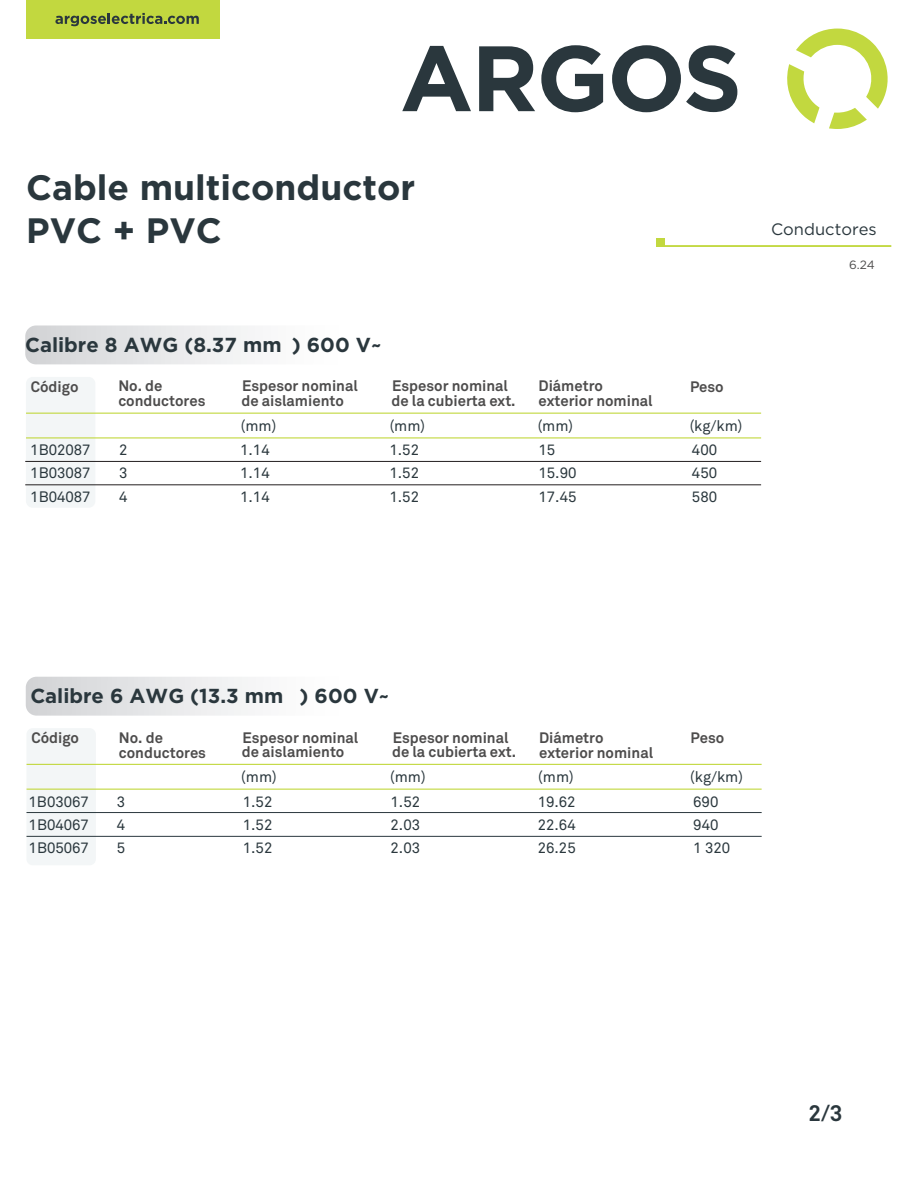
<style>
.page{position:relative;width:918px;height:1188px;background:#fff}
.page>*{position:absolute;margin:0;border:0;box-sizing:border-box;transform-origin:0 0}
.t1{font:700 35.25px/42.3px "Gotham";color:#2a373d}
.t2{font:700 22.5px "Akkurat Pro";color:#2a373d}
.t3{font:700 20.25px "Gotham";color:#2a373d}
.t4{font:16.5px "Gotham";color:#2a373d}
.t5{font:700 15px/15px "Akkurat Pro";color:#4d4c4c}
.t6{font:15px "Akkurat Pro";color:#2b383e}
.t7{font:12px "Gotham";color:#4d4c4c}
</style>
<div class="page">
<div style="left:26px;top:1px;width:194px;height:38px;background:#c2d83f"></div>
<svg style="left:55px;top:13px;width:144px;height:13px"></svg>
<hr style="left:662px;top:245px;width:229px;height:2px;background:#c2d83f">
<div style="left:656px;top:238px;width:9px;height:9px;background:#c2d83f"></div>
<svg style="left:787px;top:29px;width:101px;height:100px"></svg>
<svg style="left:402px;top:46px;width:69px;height:65px"></svg>
<svg style="left:479px;top:46px;width:56px;height:65px"></svg>
<svg style="left:541px;top:45px;width:62px;height:67px"></svg>
<svg style="left:612px;top:45px;width:125px;height:67px"></svg>
<div style="left:26px;top:377px;width:69px;height:131px;background:#f3f6f7;border-radius:7px"></div>
<svg style="left:25px;top:325px;width:223px;height:39px"></svg>
<hr style="left:26px;top:413px;width:735px;height:1px;background:#c2d83f">
<hr style="left:26px;top:437px;width:735px;height:1px;background:#c2d83f">
<hr style="left:25px;top:461px;width:736px;height:1px;background:#231f20">
<hr style="left:25px;top:485px;width:736px;height:1px;background:#231f20">
<div style="left:26px;top:728px;width:70px;height:137px;background:#f3f6f7;border-radius:6px"></div>
<svg style="left:26px;top:677px;width:222px;height:39px"></svg>
<hr style="left:27px;top:764px;width:735px;height:1px;background:#c2d83f">
<hr style="left:27px;top:789px;width:735px;height:1px;background:#c2d83f">
<hr style="left:27px;top:812px;width:735px;height:1px;background:#2b383e">
<hr style="left:27px;top:836px;width:735px;height:1px;background:#2b383e">
<h1 class="t1" style="left:26px;top:166px;width:391px">Cable multiconductor<br>PVC + PVC</h1>
<h3 class="t3" style="left:25px;top:333px;width:358px">Calibre 8 AWG (8.37 mm ) 600 V~</h3>
<p class="t5" style="left:31px;top:379px;width:49px">Código</p>
<p class="t5" style="left:118px;top:379px;width:89px">No. de conductores</p>
<p class="t5" style="left:241px;top:379px;width:118px;line-height:14.4px">Espesor nominal de aislamiento</p>
<p class="t5" style="left:392px;top:379px;width:117px">Espesor nominal</p>
<p class="t5" style="left:392px;top:393px;width:126px">de la cubierta ext.</p>
<p class="t5" style="left:539px;top:379px;width:116px">Diámetro exterior nominal</p>
<p class="t5" style="left:690px;top:379px;width:35px">Peso</p>
<p class="t6" style="left:538px;top:417px;width:37px">(mm)</p>
<p class="t6" style="left:241px;top:417px;width:37px">(mm)</p>
<p class="t6" style="left:390px;top:417px;width:37px">(mm)</p>
<p class="t6" style="left:690px;top:417px;width:54px">(kg/km)</p>
<p class="t6" style="left:30px;top:441px;width:62px">1B02087</p>
<p class="t6" style="left:119px;top:441px;width:10px">2</p>
<p class="t6" style="left:240px;top:441px;width:31px">1.14</p>
<p class="t6" style="left:389px;top:441px;width:31px">1.52</p>
<p class="t6" style="left:538px;top:441px;width:18px">15</p>
<p class="t6" style="left:692px;top:441px;width:27px">400</p>
<p class="t6" style="left:30px;top:464px;width:62px">1B03087</p>
<p class="t6" style="left:119px;top:464px;width:10px">3</p>
<p class="t6" style="left:240px;top:464px;width:31px">1.14</p>
<p class="t6" style="left:389px;top:464px;width:31px">1.52</p>
<p class="t6" style="left:538px;top:464px;width:40px">15.90</p>
<p class="t6" style="left:692px;top:464px;width:27px">450</p>
<p class="t6" style="left:30px;top:488px;width:62px">1B04087</p>
<p class="t6" style="left:119px;top:488px;width:10px">4</p>
<p class="t6" style="left:240px;top:488px;width:31px">1.14</p>
<p class="t6" style="left:389px;top:488px;width:31px">1.52</p>
<p class="t6" style="left:538px;top:488px;width:40px">17.45</p>
<p class="t6" style="left:692px;top:488px;width:27px">580</p>
<p class="t4" style="left:771px;top:218px;width:107px">Conductores</p>
<p class="t7" style="left:849px;top:258px;width:27px">6.24</p>
<h3 class="t3" style="left:30px;top:685px;width:360px">Calibre 6 AWG (13.3 mm ) 600 V~</h3>
<p class="t5" style="left:31px;top:730px;width:49px">Código</p>
<p class="t5" style="left:119px;top:730px;width:89px">No. de conductores</p>
<p class="t5" style="left:242px;top:730px;width:118px;line-height:14.4px">Espesor nominal de aislamiento</p>
<p class="t5" style="left:393px;top:730px;width:117px">Espesor nominal</p>
<p class="t5" style="left:392px;top:744px;width:126px">de la cubierta ext.</p>
<p class="t5" style="left:539px;top:730px;width:116px">Diámetro exterior nominal</p>
<p class="t5" style="left:691px;top:730px;width:35px">Peso</p>
<p class="t6" style="left:538px;top:768px;width:37px">(mm)</p>
<p class="t6" style="left:241px;top:768px;width:37px">(mm)</p>
<p class="t6" style="left:390px;top:768px;width:37px">(mm)</p>
<p class="t6" style="left:690px;top:768px;width:54px">(kg/km)</p>
<p class="t6" style="left:29px;top:793px;width:62px">1B03067</p>
<p class="t6" style="left:117px;top:793px;width:10px">3</p>
<p class="t6" style="left:243px;top:793px;width:31px">1.52</p>
<p class="t6" style="left:391px;top:793px;width:31px">1.52</p>
<p class="t6" style="left:538px;top:793px;width:40px">19.62</p>
<p class="t6" style="left:693px;top:793px;width:27px">690</p>
<p class="t6" style="left:29px;top:816px;width:62px">1B04067</p>
<p class="t6" style="left:117px;top:816px;width:10px">4</p>
<p class="t6" style="left:243px;top:816px;width:31px">1.52</p>
<p class="t6" style="left:391px;top:816px;width:31px">2.03</p>
<p class="t6" style="left:538px;top:816px;width:40px">22.64</p>
<p class="t6" style="left:693px;top:816px;width:27px">940</p>
<p class="t6" style="left:29px;top:839px;width:62px">1B05067</p>
<p class="t6" style="left:117px;top:839px;width:10px">5</p>
<p class="t6" style="left:243px;top:839px;width:31px">1.52</p>
<p class="t6" style="left:391px;top:839px;width:31px">2.03</p>
<p class="t6" style="left:538px;top:839px;width:40px">26.25</p>
<p class="t6" style="left:693px;top:839px;width:39px">1 320</p>
<h2 class="t2" style="left:808px;top:1099px;width:36px">2/3</h2>
</div>
